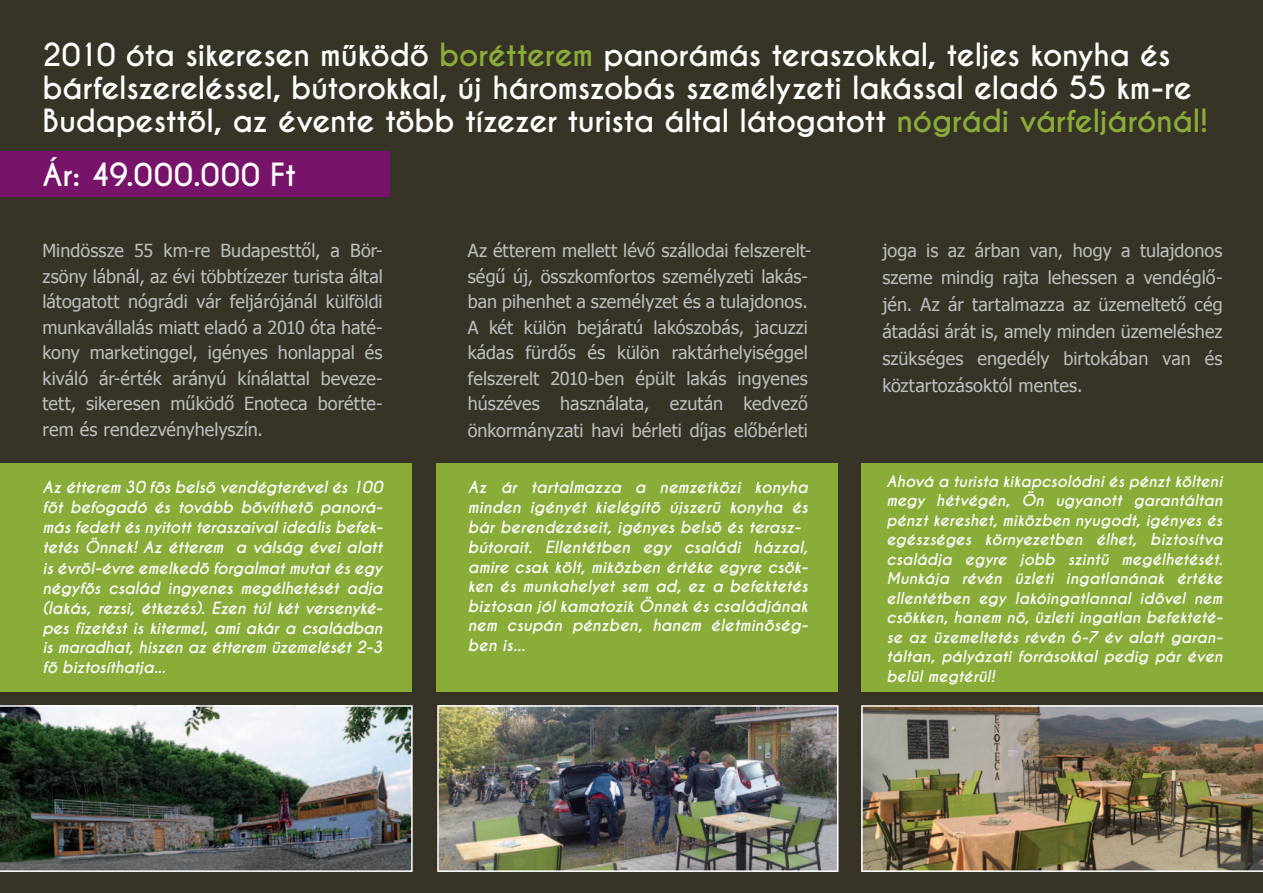
<style>
.page{position:relative;width:1263px;height:893px;background:#373427}
.page>*{position:absolute;margin:0;border:0;box-sizing:border-box;transform-origin:0 0}
.t1{font:700 30px/33px "Caviar Dreams";letter-spacing:-.02em;color:#fff}
.t2{font:700 30px "Caviar Dreams";letter-spacing:.045em;color:#fff}
.t3{font:18px/25.5px "Tahoma";letter-spacing:.005em;color:#bcbdc0;text-align:justify}
.t4{font:italic 700 15.75px/20.1px "Caviar Dreams";letter-spacing:-.01em;color:#fff;text-align:justify}
.t5{font:italic 700 15.3px/19.5px "Caviar Dreams";letter-spacing:-.005em;color:#fff;text-align:justify}
.s1{color:#8aac39}
</style>
<div class="page">
<div style="left:0;top:151px;width:390px;height:46px;background:#771368"></div>
<div style="left:862px;top:464px;width:401px;height:228px;background:#8aac39"></div>
<div style="left:0;top:464px;width:412px;height:228px;background:#8aac39"></div>
<img style="left:440px;top:708px;width:395px;height:161px">
<img style="left:0;top:705px;width:413px;height:167px">
<div style="left:437px;top:705px;width:401px;height:167px;border:2px solid #fff"></div>
<img style="left:861px;top:705px;width:402px;height:167px">
<div style="left:437px;top:464px;width:401px;height:228px;background:#8aac39"></div>
<p class="t1" style="left:43px;top:39px;width:1167px">2010 óta sikeresen működő <span class="s1">borétterem</span> panorámás teraszokkal, teljes konyha és bárfelszereléssel, bútorokkal, új háromszobás személyzeti lakással eladó 55 km-re<br>Budapesttől, az évente több tízezer turista által látogatott <span class="s1">nógrádi várfeljárónál!</span></p>
<h1 class="t2" style="left:43px;top:157px;width:255px">Ár: 49.000.000 Ft</h1>
<p class="t3" style="left:43px;top:237px;width:342px">Mindössze 55 km-re Budapesttől, a Bör&shy;zsöny lábnál, az évi többtízezer turista által látogatott nógrádi vár feljárójánál külföldi munkavállalás miatt eladó a 2010 óta haté&shy;kony marketinggel, igényes honlappal és kiváló ár-érték arányú kínálattal beveze&shy;tett, sikeresen működő Enoteca borétte&shy;rem és rendezvényhelyszín.</p>
<p class="t3" style="left:468px;top:237px;width:345px;text-align:left">Az étterem mellett lévő szállodai felszerelt&shy;ségű új, összkomfortos személyzeti lakás&shy;ban pihenhet a személyzet és a tulajdonos.<br>A két külön bejáratú lakószobás, jacuzzi kádas fürdős és külön raktárhelyiséggel felszerelt 2010-ben épült lakás ingyenes húszéves használata, ezután kedvező önkormányzati havi bérleti díjas előbérleti</p>
<p class="t3" style="left:882px;top:236px;width:342px;line-height:27px">joga is az árban van, hogy a tulajdonos szeme mindig rajta lehessen a vendéglő&shy;jén. Az ár tartalmazza az üzemeltető cég átadási árát is, amely minden üzemeléshez szükséges engedély birtokában van és köztartozásoktól mentes.</p>
<p class="t5" style="left:886px;top:472px;width:338px">Ahová a turista kikapcsolódni és pénzt költeni megy hétvégén, Ön ugyanott garantáltan pénzt kereshet, miközben nyugodt, igényes és egészséges környezetben élhet, biztosítva családja egyre jobb szintű megélhetését.<br>Munkája révén üzleti ingatlanának értéke ellentétben egy lakóingatlannal idővel nem csökken, hanem nő, üzleti ingatlan befekteté&shy;se az üzemeltetés révén 6-7 év alatt garan&shy;táltan, pályázati forrásokkal pedig pár éven belül megtérül!</p>
<p class="t4" style="left:43px;top:477px;width:342px">Az étterem 30 fős belső vendégterével és 100 főt befogadó és tovább bővíthető panorá&shy;más fedett és nyitott teraszaival ideális befek&shy;tetés Önnek! Az étterem a válság évei alatt is évről-évre emelkedő forgalmat mutat és egy négyfős család ingyenes megélhetését adja (lakás, rezsi, étkezés). Ezen túl két versenyké&shy;pes fizetést is kitermel, ami akár a családban is maradhat, hiszen az étterem üzemelését 2-3 fő biztosíthatja...</p>
<p class="t4" style="left:468px;top:477px;width:342px;text-align:left">Az ár tartalmazza a nemzetközi konyha minden igényét kielégítő újszerű konyha és bár berendezéseit, igényes belső és terasz&shy;bútorait. Ellentétben egy családi házzal, amire csak költ, miközben értéke egyre csök&shy;ken és munkahelyet sem ad, ez a befektetés biztosan jól kamatozik Önnek és családjának nem csupán pénzben, hanem életminőség&shy;ben is...</p>
</div>
